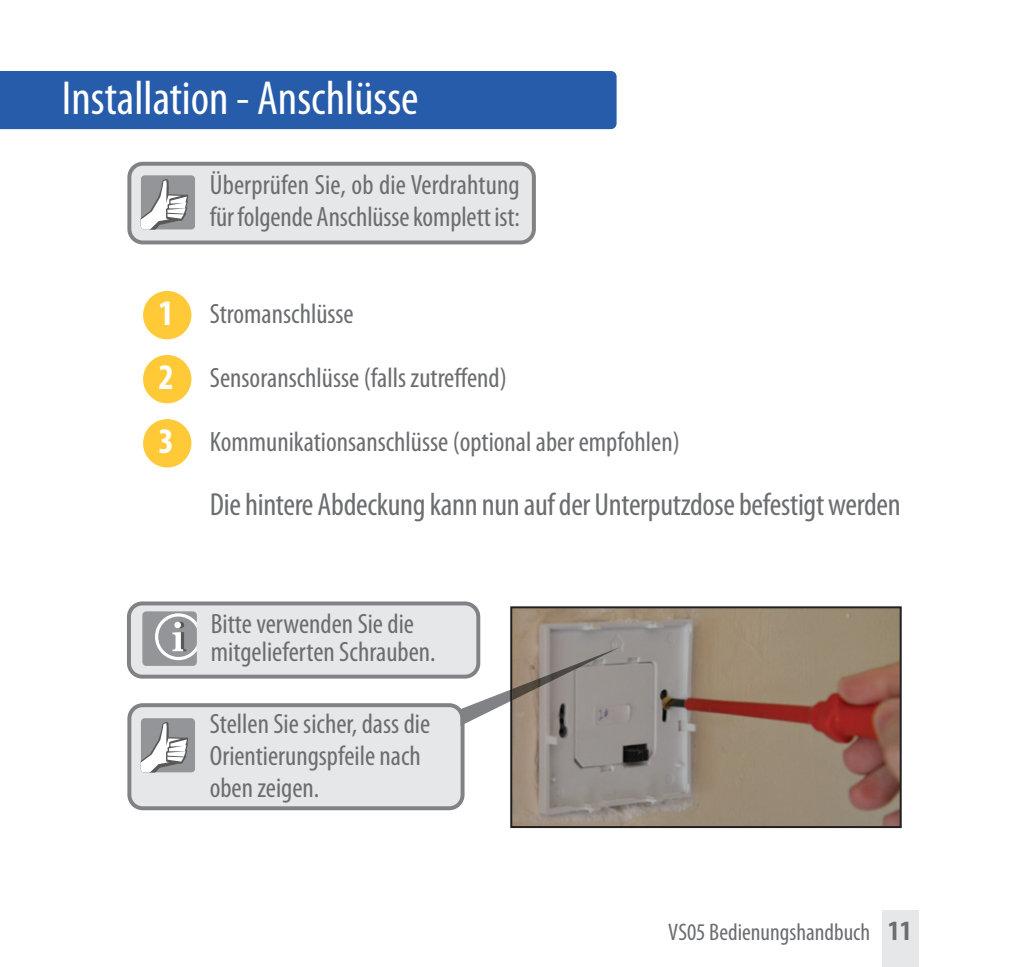
<style>
.page{position:relative;width:1018px;height:967px;background:#fff}
.page>*{position:absolute;margin:0;border:0;box-sizing:border-box;transform-origin:0 0}
.t1{font:condensed 48px "Myriad Pro";color:#fff}
.t2{font:700 condensed 36px/64px "Myriad Pro";color:#fff;text-align:justify}
.t3{font:condensed 32px "Myriad Pro";letter-spacing:-.01em;color:#6c6d70}
.t4{font:condensed 28px/32px "Myriad Pro";color:#6c6d70}
.t5{font:condensed 24px "Myriad Pro";color:#6c6d70}
.s1{font-weight:700;font-size:28px}
</style>
<div class="page">
<div style="left:882px;top:910px;width:37px;height:56px;background:#e6e7e9"></div>
<div style="left:0;top:71px;width:617px;height:58px;background:#275caa"></div>
<div style="left:143px;top:291px;width:48px;height:48px;background:#ffc938;border-radius:50%"></div>
<div style="left:143px;top:355px;width:48px;height:48px;background:#ffc938;border-radius:50%"></div>
<div style="left:143px;top:419px;width:48px;height:48px;background:#ffc938;border-radius:50%"></div>
<svg style="left:127px;top:601px;width:353px;height:77px;background:#d3d4d6"></svg>
<svg style="left:127px;top:162px;width:409px;height:82px;background:#d6d7d9"></svg>
<img style="left:513px;top:609px;width:386px;height:215px">
<div style="left:510px;top:606px;width:392px;height:221px;border:2px solid #231f20"></div>
<img style="left:512px;top:647px;width:108px;height:53px">
<svg style="left:127px;top:688px;width:385px;height:122px"></svg>
<h1 class="t1" style="left:62px;top:80px;width:358px">Installation - Anschlüsse</h1>
<p class="t2" style="left:159px;top:284px;width:17px">1<br>2<br>3</p>
<p class="t4" style="left:210px;top:171px;width:312px">Überprüfen Sie, ob die Verdrahtung für folgende Anschlüsse komplett ist:</p>
<p class="t4" style="left:210px;top:300px;width:146px">Stromanschlüsse</p>
<p class="t4" style="left:210px;top:364px;width:298px">Sensoranschlüsse (falls zutreffend)</p>
<p class="t4" style="left:210px;top:428px;width:472px">Kommunikationsanschlüsse (optional aber empfohlen)</p>
<p class="t3" style="left:210px;top:492px;width:693px">Die hintere Abdeckung kann nun auf der Unterputzdose befestigt werden</p>
<p class="t4" style="left:211px;top:612px;width:226px;line-height:28px">Bitte verwenden Sie die mitgelieferten Schrauben.</p>
<p class="t4" style="left:210px;top:709px;width:222px">Stellen Sie sicher, dass die<br>Orientierungspfeile nach oben zeigen.</p>
<p class="t5" style="left:668px;top:922px;width:245px">VS05 Bedienungshandbuch <span class="s1">11</span></p>
</div>
